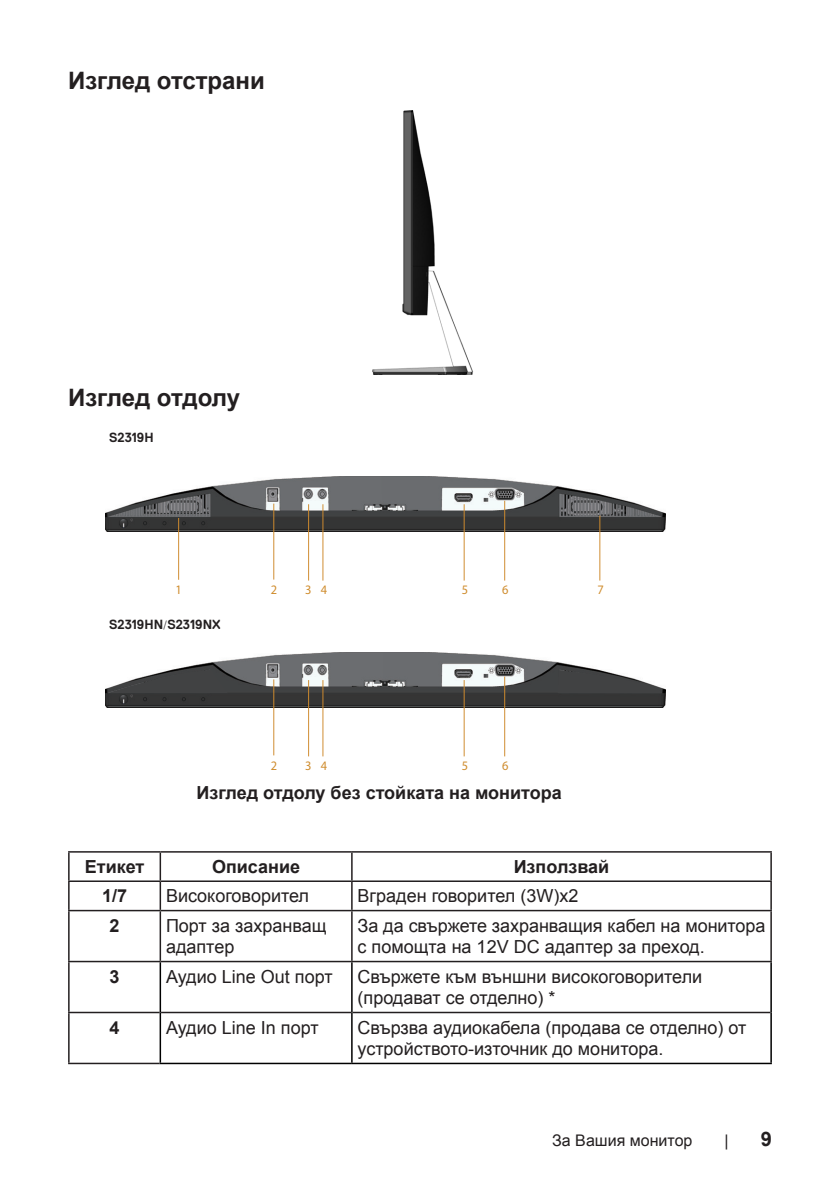
<style>
.page{position:relative;width:840px;height:1191px;background:#fff}
.page>*{position:absolute;margin:0;border:0;box-sizing:border-box;transform-origin:0 0}
.Head_3{font:700 24px "Arial";color:#231f20}
.t1{font:700 20px "Arial";color:#231f20}
.text{font:18px/21.6px "Arial";color:#231f20}
.text-2{font:700 18px "Arial";color:#231f20}
.t2{font:16px "Arial";color:#231f20}
.t3{font:700 13.2px "Dell Replica";color:#231f20;scale:.96 1}
.t4{font:13px "Museo For Dell 300";color:#cf8c2d;scale:.96 1}
.s1{font-family:"Adobe Song Std";font-weight:300}
</style>
<div class="page">
<img style="left:372px;top:111px;width:101px;height:263px">
<img style="left:105px;top:477px;width:560px;height:55px">
<hr style="left:273px;top:503px;width:1px;height:76px;background:#cf8b2e">
<hr style="left:463px;top:504px;width:1px;height:76px;background:#cf8b2e">
<hr style="left:322px;top:504px;width:1px;height:76px;background:#cf8b2e">
<hr style="left:308px;top:504px;width:1px;height:76px;background:#cf8b2e">
<hr style="left:504px;top:501px;width:1px;height:79px;background:#cf8b2e">
<hr style="left:178px;top:518px;width:1px;height:62px;background:#cf8b2e">
<hr style="left:599px;top:515px;width:1px;height:65px;background:#cf8b2e">
<img style="left:105px;top:653px;width:560px;height:54px">
<hr style="left:273px;top:679px;width:1px;height:76px;background:#cf8b2e">
<hr style="left:463px;top:680px;width:1px;height:76px;background:#cf8b2e">
<hr style="left:322px;top:680px;width:1px;height:76px;background:#cf8b2e">
<hr style="left:308px;top:680px;width:1px;height:76px;background:#cf8b2e">
<hr style="left:504px;top:676px;width:1px;height:80px;background:#cf8b2e">
<svg style="left:108px;top:669px;width:120px;height:24px"></svg>
<svg style="left:557px;top:670px;width:109px;height:23px"></svg>
<hr style="left:68px;top:851px;width:92px;height:1px;background:#231f20">
<hr style="left:68px;top:852px;width:2px;height:28px;background:#231f20">
<hr style="left:160px;top:851px;width:191px;height:1px;background:#231f20">
<hr style="left:159px;top:852px;width:2px;height:28px;background:#231f20">
<hr style="left:351px;top:851px;width:420px;height:1px;background:#231f20">
<hr style="left:68px;top:880px;width:92px;height:2px;background:#231f20">
<hr style="left:68px;top:882px;width:2px;height:27px;background:#231f20">
<hr style="left:160px;top:880px;width:191px;height:2px;background:#231f20">
<hr style="left:159px;top:882px;width:2px;height:27px;background:#231f20">
<hr style="left:351px;top:880px;width:420px;height:2px;background:#231f20">
<svg style="left:351px;top:852px;width:1px;height:57px"></svg>
<svg style="left:770px;top:852px;width:1px;height:57px"></svg>
<hr style="left:68px;top:909px;width:92px;height:2px;background:#231f20">
<hr style="left:68px;top:911px;width:2px;height:49px;background:#231f20">
<hr style="left:160px;top:909px;width:191px;height:2px;background:#231f20">
<hr style="left:159px;top:911px;width:2px;height:49px;background:#231f20">
<hr style="left:351px;top:909px;width:420px;height:2px;background:#231f20">
<hr style="left:351px;top:911px;width:1px;height:49px;background:#231f20">
<hr style="left:770px;top:911px;width:1px;height:49px;background:#231f20">
<hr style="left:68px;top:960px;width:92px;height:2px;background:#231f20">
<hr style="left:68px;top:962px;width:2px;height:49px;background:#231f20">
<hr style="left:68px;top:1011px;width:91px;height:2px;background:#231f20">
<hr style="left:68px;top:1013px;width:2px;height:49px;background:#231f20">
<hr style="left:161px;top:1011px;width:190px;height:2px;background:#231f20">
<hr style="left:352px;top:1011px;width:418px;height:2px;background:#231f20">
<hr style="left:68px;top:1062px;width:91px;height:2px;background:#231f20">
<hr style="left:351px;top:962px;width:1px;height:50px;background:#000">
<hr style="left:770px;top:962px;width:1px;height:50px;background:#000">
<hr style="left:159px;top:962px;width:2px;height:50px;background:#000">
<hr style="left:160px;top:960px;width:191px;height:2px;background:#231f20">
<hr style="left:351px;top:960px;width:420px;height:2px;background:#231f20">
<hr style="left:159px;top:1062px;width:192px;height:2px;background:#000">
<hr style="left:351px;top:1062px;width:420px;height:2px;background:#000">
<hr style="left:351px;top:1012px;width:1px;height:50px;background:#000">
<hr style="left:770px;top:1012px;width:1px;height:50px;background:#000">
<hr style="left:159px;top:1012px;width:2px;height:50px;background:#000">
<p class="Head_3" style="left:68px;top:64px;width:198px">Изглед отстрани</p>
<p class="Head_3" style="left:68px;top:381px;width:173px">Изглед отдолу</p>
<p class="t3" style="left:109px;top:430px;width:48px">S2319H</p>
<p class="t4" style="left:175px;top:582px;width:8px">1</p>
<p class="t4" style="left:270px;top:582px;width:8px">2</p>
<p class="t4" style="left:305px;top:582px;width:24px">3 4</p>
<p class="t4" style="left:461px;top:582px;width:8px">5</p>
<p class="t4" style="left:502px;top:582px;width:8px">6</p>
<p class="t4" style="left:597px;top:582px;width:8px">7</p>
<p class="t3" style="left:109px;top:617px;width:118px">S2319HN<span class="s1">/</span>S2319NX</p>
<p class="t4" style="left:270px;top:757px;width:8px">2</p>
<p class="t4" style="left:305px;top:757px;width:24px">3 4</p>
<p class="t4" style="left:461px;top:757px;width:8px">5</p>
<p class="t4" style="left:502px;top:757px;width:8px">6</p>
<p class="text-2" style="left:196px;top:780px;width:366px">Изглед отдолу без стойката на монитора</p>
<p class="text-2" style="left:85px;top:855px;width:61px">Етикет</p>
<p class="text-2" style="left:212px;top:855px;width:90px">Описание</p>
<p class="text-2" style="left:513px;top:855px;width:97px">Използвай</p>
<p class="text-2" style="left:102px;top:884px;width:27px">1/7</p>
<p class="text" style="left:166px;top:885px;width:144px">Високоговорител</p>
<p class="text" style="left:357px;top:885px;width:222px">Вграден говорител (3W)x2</p>
<p class="text-2" style="left:109px;top:913px;width:12px">2</p>
<p class="text" style="left:166px;top:914px;width:162px">Порт за захранващ адаптер</p>
<p class="text" style="left:357px;top:914px;width:409px">За да свържете захранващия кабел на монитора с помощта на 12V DC адаптер за преход.</p>
<p class="text-2" style="left:109px;top:964px;width:12px">3</p>
<p class="text" style="left:166px;top:965px;width:168px">Аудио Line Out порт</p>
<p class="text" style="left:357px;top:965px;width:346px">Свържете към външни високоговорители (продават се отделно) *</p>
<p class="text-2" style="left:109px;top:1015px;width:12px">4</p>
<p class="text" style="left:166px;top:1016px;width:154px">Аудио Line In порт</p>
<p class="text" style="left:357px;top:1016px;width:390px">Свързва аудиокабела (продава се отделно) от устройството-източник до монитора.</p>
<p class="t2" style="left:552px;top:1129px;width:142px">За Вашия монитор</p>
<p class="t2" style="left:724px;top:1129px;width:6px">|</p>
<p class="t1" style="left:760px;top:1125px;width:13px">9</p>
</div>
